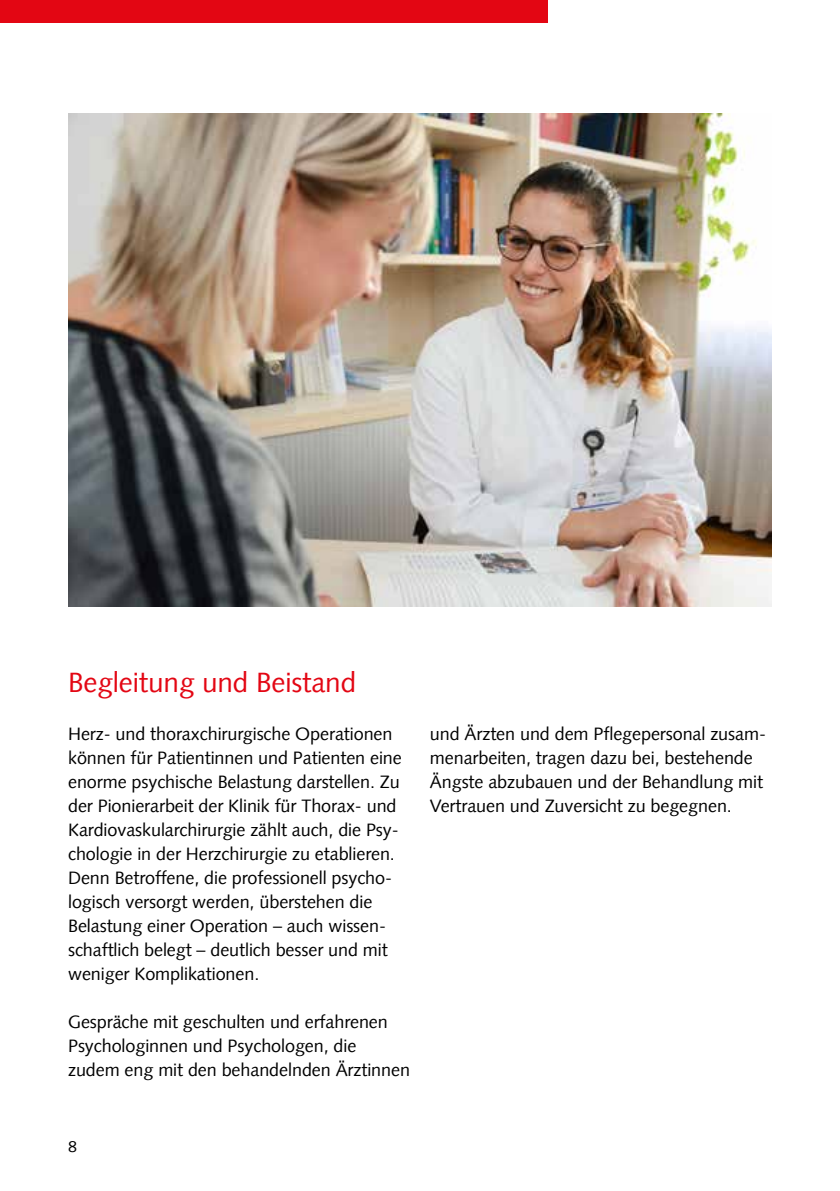
<style>
.page{position:relative;width:840px;height:1191px;background:#fff}
.page>*{position:absolute;margin:0;border:0;box-sizing:border-box;transform-origin:0 0}
.t1{font:28px "Syntax";letter-spacing:-.005em;color:#e30613}
.t2{font:18px/24px "Syntax";letter-spacing:-.005em;color:#000}
.t3{font:16px "Syntax";color:#000}
</style>
<div class="page">
<div style="left:0;top:0;width:547px;height:23px;background:#e30613"></div>
<img style="left:68px;top:113px;width:703px;height:494px">
<h1 class="t1" style="left:68px;top:665px;width:289px">Begleitung und Beistand</h1>
<p class="t2" style="left:68px;top:721px;width:335px">Herz- und thoraxchirurgische Operationen können für Patientinnen und Patienten eine enorme psychische Belastung darstellen. Zu der Pionierarbeit der Klinik für Thorax- und Kardiovaskularchirurgie zählt auch, die Psy&shy;chologie in der Herzchirurgie zu etablieren.<br>Denn Betroffene, die professionell psycho&shy;logisch versorgt werden, überstehen die Belastung einer Operation – auch wissen&shy;schaftlich belegt – deutlich besser und mit weniger Komplikationen.</p>
<p class="t2" style="left:68px;top:1009px;width:343px">Gespräche mit geschulten und erfahrenen<br>Psychologinnen und Psychologen, die zudem eng mit den behandelnden Ärztinnen</p>
<p class="t2" style="left:429px;top:721px;width:337px">und Ärzten und dem Pflegepersonal zusam&shy;menarbeiten, tragen dazu bei, bestehende Ängste abzubauen und der Behandlung mit Vertrauen und Zuversicht zu begegnen.</p>
<p class="t3" style="left:68px;top:1136px;width:10px">8</p>
</div>
